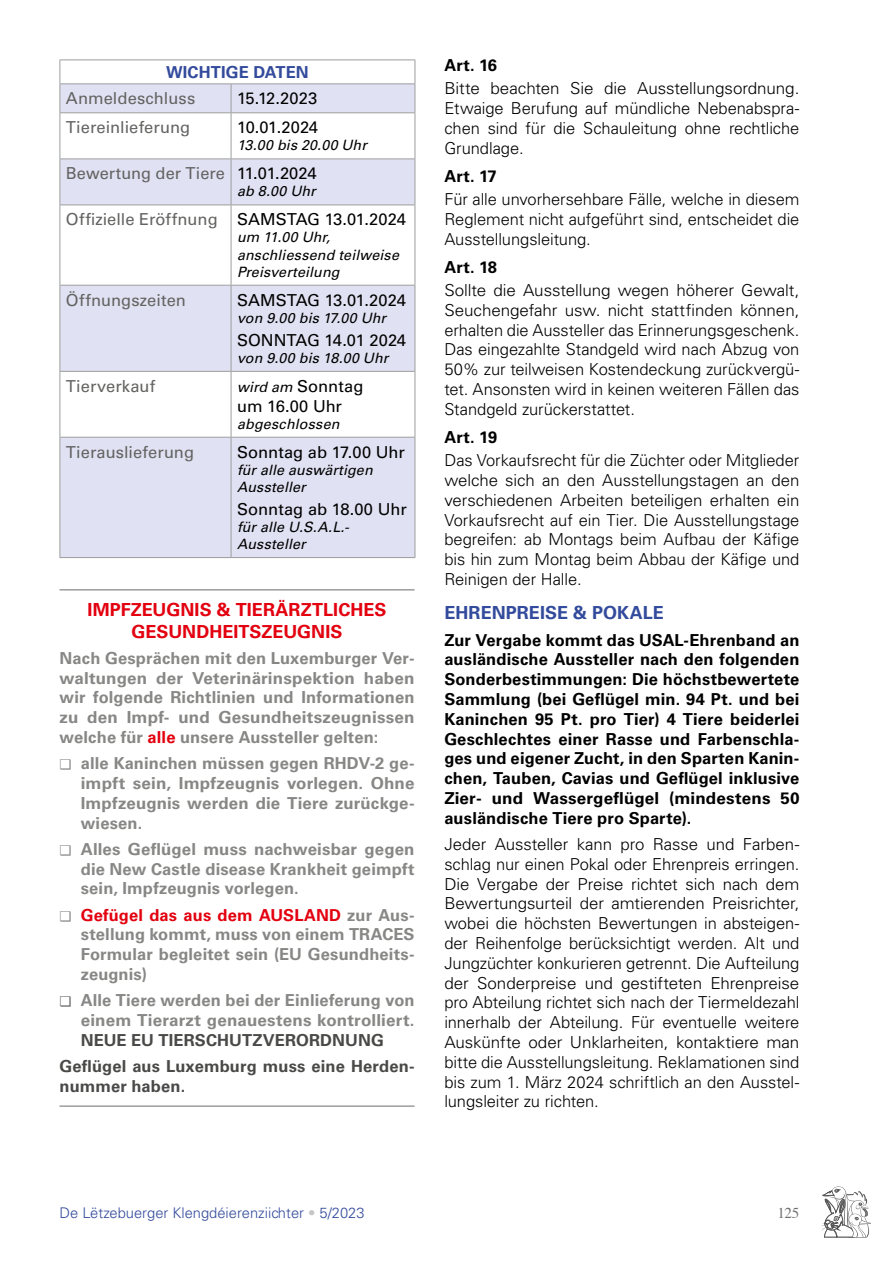
<style>
.page{position:relative;width:893px;height:1263px;background:#fff}
.page>*{position:absolute;margin:0;border:0;box-sizing:border-box;transform-origin:0 0}
.t1{font:700 18px/21.6px "Univers LT Std";color:#e3000f;text-align:center}
.t2{font:700 18px "Univers LT Std";letter-spacing:.005em;color:#334b9c}
.t3{font:300 16.5px/19.8px "Univers LT Std";letter-spacing:-.005em;color:#000;text-align:justify}
.t4{font:700 16.5px/19.8px "Univers LT Std";letter-spacing:.01em;color:#878786;text-align:justify}
.t5{font:700 16.5px/19.8px "Univers LT Std";letter-spacing:.01em;color:#000;text-align:justify}
.t6{font:16.5px "Univers LT Std";letter-spacing:.005em;color:#636362}
.t7{font:16.5px/19.8px "Univers LT Std";color:#000}
.t8{font:700 16.5px/26.2px "Univers LT Std";letter-spacing:.01em;color:#494948;text-align:center}
.t9{font:700 16.5px "Univers LT Std";letter-spacing:.005em;color:#334b9c}
.t10{font:15px "Times";color:#6f6f6e}
.t11{font:300 14.7px "Univers LT Std";color:#334b9c}
.t12{font:italic 14.25px/17.1px "Univers LT Std";letter-spacing:.01em;color:#000}
.s1{color:#000}
.s2{font-style:italic;font-size:14.25px}
.s3{color:#e3000f}
.s4{font-family:"DejaVu Sans";font-size:13.5px}
.s5{font-family:"DejaVu Sans";font-size:13.5px;color:#636362}
.s6{color:#c5c6c6}
</style>
<div class="page">
<svg style="left:821px;top:1186px;width:50px;height:51px"></svg>
<hr style="left:60px;top:589px;width:355px;height:1px;background:#9c9d9d">
<hr style="left:60px;top:1105px;width:355px;height:2px;background:#9c9d9d">
<div style="left:61px;top:84px;width:354px;height:473px;background:#e0e1f2"></div>
<svg style="left:61px;top:113px;width:354px;height:324px"></svg>
<hr style="left:60px;top:60px;width:171px;height:1px;background:#9c9d9d">
<hr style="left:231px;top:60px;width:184px;height:1px;background:#9c9d9d">
<hr style="left:60px;top:83px;width:171px;height:1px;background:#9c9d9d">
<svg style="left:60px;top:60px;width:1px;height:52px"></svg>
<hr style="left:231px;top:83px;width:184px;height:1px;background:#9c9d9d">
<svg style="left:231px;top:84px;width:1px;height:28px"></svg>
<svg style="left:415px;top:60px;width:1px;height:52px"></svg>
<hr style="left:60px;top:112px;width:171px;height:1px;background:#9c9d9d">
<hr style="left:60px;top:113px;width:1px;height:45px;background:#9c9d9d">
<hr style="left:231px;top:112px;width:184px;height:1px;background:#9c9d9d">
<hr style="left:231px;top:113px;width:1px;height:45px;background:#9c9d9d">
<hr style="left:415px;top:113px;width:1px;height:45px;background:#9c9d9d">
<hr style="left:60px;top:158px;width:171px;height:1px;background:#9c9d9d">
<hr style="left:60px;top:159px;width:1px;height:46px;background:#9c9d9d">
<hr style="left:231px;top:158px;width:184px;height:1px;background:#9c9d9d">
<hr style="left:231px;top:159px;width:1px;height:46px;background:#9c9d9d">
<hr style="left:415px;top:159px;width:1px;height:46px;background:#9c9d9d">
<hr style="left:60px;top:205px;width:171px;height:1px;background:#9c9d9d">
<hr style="left:60px;top:205px;width:1px;height:80px;background:#9c9d9d">
<hr style="left:231px;top:205px;width:184px;height:1px;background:#9c9d9d">
<hr style="left:231px;top:205px;width:1px;height:80px;background:#9c9d9d">
<hr style="left:415px;top:205px;width:1px;height:80px;background:#9c9d9d">
<hr style="left:60px;top:285px;width:171px;height:1px;background:#9c9d9d">
<hr style="left:60px;top:286px;width:1px;height:85px;background:#9c9d9d">
<hr style="left:231px;top:285px;width:184px;height:1px;background:#9c9d9d">
<hr style="left:231px;top:286px;width:1px;height:85px;background:#9c9d9d">
<hr style="left:415px;top:286px;width:1px;height:85px;background:#9c9d9d">
<hr style="left:60px;top:371px;width:171px;height:1px;background:#9c9d9d">
<hr style="left:60px;top:372px;width:1px;height:65px;background:#9c9d9d">
<hr style="left:231px;top:371px;width:184px;height:1px;background:#9c9d9d">
<hr style="left:231px;top:372px;width:1px;height:65px;background:#9c9d9d">
<hr style="left:415px;top:372px;width:1px;height:65px;background:#9c9d9d">
<hr style="left:60px;top:437px;width:171px;height:1px;background:#9c9d9d">
<hr style="left:60px;top:438px;width:1px;height:119px;background:#9c9d9d">
<hr style="left:231px;top:437px;width:184px;height:1px;background:#9c9d9d">
<hr style="left:231px;top:438px;width:1px;height:119px;background:#9c9d9d">
<hr style="left:415px;top:438px;width:1px;height:119px;background:#9c9d9d">
<hr style="left:60px;top:557px;width:171px;height:1px;background:#9c9d9d">
<hr style="left:231px;top:557px;width:184px;height:1px;background:#9c9d9d">
<p class="t9" style="left:166px;top:62px;width:144px">WICHTIGE DATEN</p>
<p class="t6" style="left:66px;top:89px;width:131px">Anmeldeschluss</p>
<p class="t7" style="left:237px;top:89px;width:82px">15.12.2023</p>
<p class="t6" style="left:66px;top:118px;width:126px">Tiereinlieferung</p>
<p class="t7" style="left:237px;top:118px;width:83px">10.01.2024</p>
<p class="t12" style="left:237px;top:137px;width:131px">13.00 bis 20.00 Uhr</p>
<p class="t6" style="left:66px;top:164px;width:252px">Bewertung der Tiere <span class="s1">11.01.2024</span></p>
<p class="t12" style="left:237px;top:183px;width:80px">ab 8.00 Uhr</p>
<p class="t6" style="left:66px;top:210px;width:341px">Offizielle Eröffnung <span class="s1">SAMSTAG 13.01.2024</span></p>
<p class="t12" style="left:237px;top:229px;width:163px">um 11.00 Uhr, anschliessend teilweise<br>Preisverteilung</p>
<p class="t6" style="left:66px;top:290px;width:122px">Öffnungszeiten</p>
<p class="t7" style="left:237px;top:290px;width:170px">SAMSTAG 13.01.2024</p>
<p class="t12" style="left:237px;top:309px;width:151px">von 9.00 bis 17.00 Uhr</p>
<p class="t7" style="left:237px;top:330px;width:171px">SONNTAG 14.01 2024</p>
<p class="t12" style="left:237px;top:349px;width:153px">von 9.00 bis 18.00 Uhr</p>
<p class="t6" style="left:66px;top:376px;width:91px">Tierverkauf</p>
<p class="t7" style="left:237px;top:376px;width:128px"><span class="s2">wird am</span> Sonntag um 16.00 Uhr</p>
<p class="t12" style="left:237px;top:415px;width:104px">abgeschlossen</p>
<p class="t6" style="left:66px;top:442px;width:130px">Tierauslieferung</p>
<p class="t7" style="left:237px;top:442px;width:169px">Sonntag ab 17.00 Uhr</p>
<p class="t12" style="left:237px;top:461px;width:137px">für alle auswärtigen<br>Aussteller</p>
<p class="t7" style="left:237px;top:499px;width:171px">Sonntag ab 18.00 Uhr</p>
<p class="t12" style="left:237px;top:519px;width:113px">für alle U.S.A.L.-<br>Aussteller</p>
<p class="t1" style="left:88px;top:599px;width:301px">IMPFZEUGNIS &amp; TIERÄRZTLICHES<br>GESUNDHEITSZEUGNIS</p>
<p class="t4" style="left:60px;top:648px;width:357px">Nach Gesprächen mit den Luxemburger Ver&shy;waltungen der Veterinärinspektion haben wir folgende Richtlinien und Informationen zu den Impf- und Gesundheitszeugnissen welche für <span class="s3">alle</span> unsere Aussteller gelten:</p>
<p class="t4" style="left:81px;top:754px;width:335px;text-indent:-21px"><span class="s4">❑</span> alle Kaninchen müssen gegen RHDV-2 ge&shy;impft sein, Impfzeugnis vorlegen. Ohne Impfzeugnis werden die Tiere zurückge&shy;wiesen.</p>
<p class="t4" style="left:81px;top:839px;width:335px;text-indent:-21px"><span class="s4">❑</span> Alles Geflügel muss nachweisbar gegen die New Castle disease Krankheit geimpft sein, Impfzeugnis vorlegen.</p>
<p class="t4" style="left:81px;top:905px;width:335px;text-indent:-21px"><span class="s4">❑</span> <span class="s3">Gefügel das aus dem AUSLAND</span> zur Aus&shy;stellung kommt, muss von einem TRACES Formular begleitet sein (EU Gesundheits&shy;zeugnis)</p>
<p class="t4" style="left:60px;top:991px;width:357px;text-align:right"><span class="s5">❑</span> Alle Tiere werden bei der Einlieferung von einem Tierarzt genauestens kontrolliert.</p>
<p class="t8" style="left:60px;top:1027px;width:357px">NEUE EU TIERSCHUTZVERORDNUNG<br>Geflügel aus Luxemburg muss eine Herden-</p>
<p class="t8" style="left:60px;top:1073px;width:127px">nummer haben.</p>
<p class="t5" style="left:444px;top:56px;width:54px">Art. 16</p>
<p class="t3" style="left:444px;top:79px;width:357px">Bitte beachten Sie die Ausstellungsordnung.<br>Etwaige Berufung auf mündliche Nebenabspra&shy;chen sind für die Schauleitung ohne rechtliche Grundlage.</p>
<p class="t5" style="left:444px;top:167px;width:54px">Art. 17</p>
<p class="t3" style="left:444px;top:189px;width:357px">Für alle unvorhersehbare Fälle, welche in diesem Reglement nicht aufgeführt sind, entscheidet die Ausstellungsleitung.</p>
<p class="t5" style="left:444px;top:257px;width:54px">Art. 18</p>
<p class="t3" style="left:444px;top:280px;width:357px">Sollte die Ausstellung wegen höherer Gewalt, Seuchengefahr usw. nicht stattfinden können, erhalten die Aussteller das Erinnerungsgeschenk.<br>Das eingezahlte Standgeld wird nach Abzug von 50% zur teilweisen Kostendeckung zurückvergü&shy;tet. Ansonsten wird in keinen weiteren Fällen das Standgeld zurückerstattet.</p>
<p class="t5" style="left:444px;top:428px;width:54px">Art. 19</p>
<p class="t3" style="left:444px;top:450px;width:357px">Das Vorkaufsrecht für die Züchter oder Mitglieder welche sich an den Ausstellungstagen an den verschiedenen Arbeiten beteiligen erhalten ein Vorkaufsrecht auf ein Tier. Die Ausstellungstage begreifen: ab Montags beim Aufbau der Käfige bis hin zum Montag beim Abbau der Käfige und Reinigen der Halle.</p>
<p class="t2" style="left:444px;top:602px;width:221px">EHRENPREISE &amp; POKALE</p>
<p class="t5" style="left:444px;top:630px;width:357px">Zur Vergabe kommt das USAL-Ehrenband an ausländische Aussteller nach den folgenden Sonderbestimmungen: Die höchstbewertete Sammlung (bei Geflügel min. 94 Pt. und bei Kaninchen 95 Pt. pro Tier) 4 Tiere beiderlei Geschlechtes einer Rasse und Farbenschla&shy;ges und eigener Zucht, in den Sparten Kanin&shy;chen, Tauben, Cavias und Geflügel inklusive Zier- und Wassergeflügel (mindestens 50 ausländische Tiere pro Sparte).</p>
<p class="t3" style="left:444px;top:834px;width:357px">Jeder Aussteller kann pro Rasse und Farben&shy;schlag nur einen Pokal oder Ehrenpreis erringen.<br>Die Vergabe der Preise richtet sich nach dem Bewertungsurteil der amtierenden Preisrichter, wobei die höchsten Bewertungen in absteigen&shy;der Reihenfolge berücksichtigt werden. Alt und Jungzüchter konkurieren getrennt. Die Aufteilung der Sonderpreise und gestifteten Ehrenpreise pro Abteilung richtet sich nach der Tiermeldezahl innerhalb der Abteilung. Für eventuelle weitere Auskünfte oder Unklarheiten, kontaktiere man bitte die Ausstellungsleitung. Reklamationen sind bis zum 1. März 2024 schriftlich an den Ausstel&shy;lungsleiter zu richten.</p>
<p class="t11" style="left:60px;top:1204px;width:307px">De Lëtzebuerger Klengdéierenziichter <span class="s6">•</span> 5/2023</p>
<p class="t10" style="left:777px;top:1199px;width:24px">125</p>
</div>
